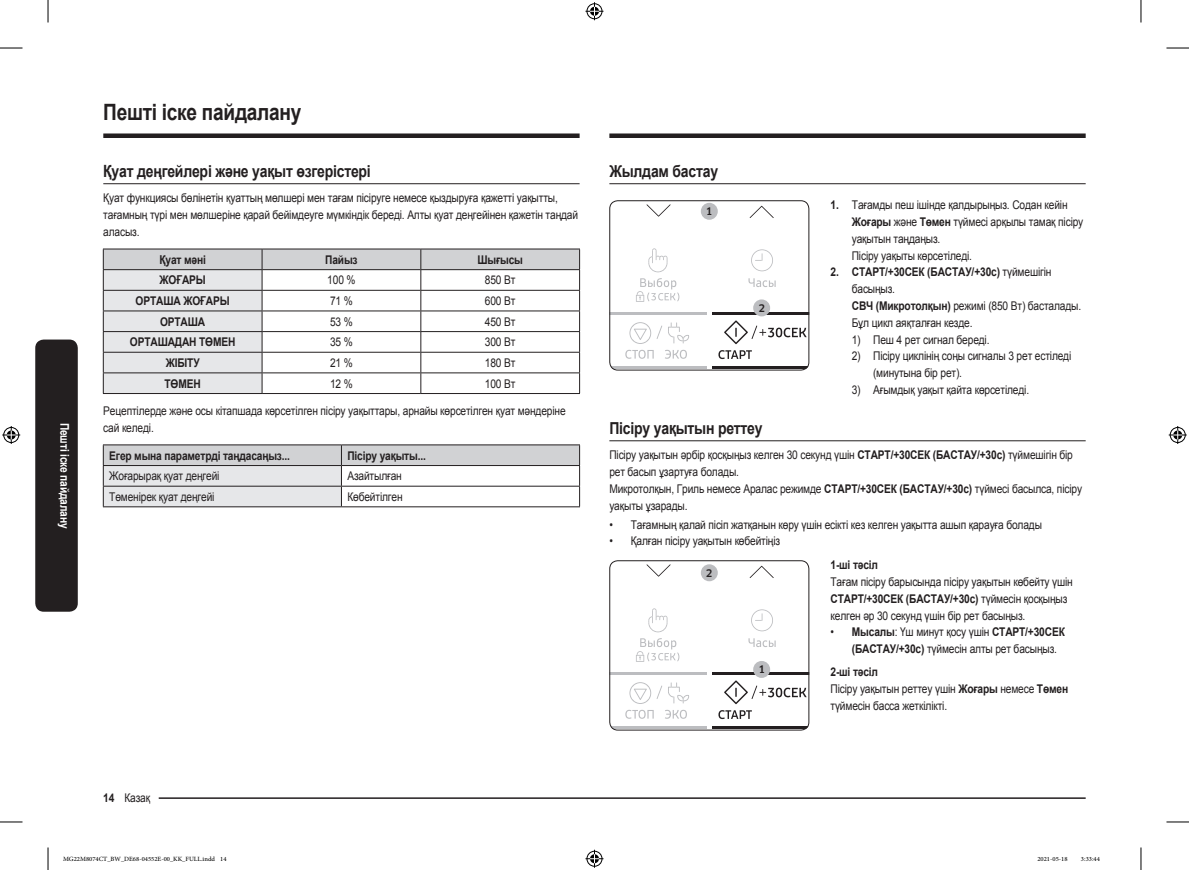
<style>
.page{position:relative;width:1189px;height:870px;background:#fff}
.page>*{position:absolute;margin:0;border:0;box-sizing:border-box;transform-origin:0 0}
.t1{font:700 22.5px "Arial";letter-spacing:-.015em;color:#231f20;scale:.85 1}
.t2{font:700 16.5px "Arial";letter-spacing:-.015em;color:#231f20;scale:.85 1}
.P_Underlist{font:12px/16.8px "Arial";letter-spacing:-.015em;color:#231f20;scale:.85 1}
.P_Center{font:700 12px/16.8px "Arial";letter-spacing:-.015em;color:#231f20;scale:.85 1}
.P_Center-2{font:12px "Arial";letter-spacing:-.015em;color:#231f20;scale:.85 1}
.Sidebar{font:700 12px "Arial";letter-spacing:-.015em;color:#fff;scale:.85 1}
.P_Split{font:700 12px "Arial";letter-spacing:-.015em;color:#231f20;scale:.85 1}
.t3{font:500 10.35px "Samsung Clan Pro";color:#231f20}
.t4{font:9px "Adobe Arabic";color:#000}
.s1{font-weight:700}
.s2{font-weight:400}
</style>
<div class="page">
<div style="left:103px;top:133px;width:477px;height:5px;background:#231f20"></div>
<div style="left:609px;top:133px;width:476px;height:5px;background:#231f20"></div>
<hr style="left:140px;top:797px;width:945px;height:2px;background:#231f20">
<div style="left:120px;top:791px;width:39px;height:15px;background:#fff"></div>
<div style="left:35px;top:340px;width:43px;height:272px;background:#231f20;border-radius:9px"></div>
<hr style="left:103px;top:183px;width:477px;height:1px;background:#231f20">
<svg style="left:103px;top:249px;width:477px;height:144px"></svg>
<hr style="left:103px;top:393px;width:159px;height:1px;background:#231f20">
<hr style="left:262px;top:393px;width:159px;height:1px;background:#231f20">
<hr style="left:421px;top:393px;width:159px;height:1px;background:#231f20">
<hr style="left:103px;top:444px;width:238px;height:1px;background:#231f20">
<hr style="left:341px;top:444px;width:239px;height:1px;background:#231f20">
<svg style="left:103px;top:445px;width:477px;height:61px"></svg>
<hr style="left:103px;top:506px;width:238px;height:1px;background:#231f20">
<hr style="left:341px;top:506px;width:239px;height:1px;background:#231f20">
<hr style="left:609px;top:183px;width:476px;height:1px;background:#231f20">
<hr style="left:609px;top:440px;width:476px;height:1px;background:#231f20">
<svg style="left:648px;top:248px;width:20px;height:24px"></svg>
<hr style="left:712px;top:312px;width:97px;height:3px;background:#231f20">
<svg style="left:625px;top:350px;width:29px;height:9px"></svg>
<svg style="left:665px;top:350px;width:22px;height:9px"></svg>
<svg style="left:629px;top:322px;width:33px;height:22px"></svg>
<svg style="left:668px;top:322px;width:21px;height:21px"></svg>
<hr style="left:609px;top:312px;width:98px;height:3px;background:#bcbdc0">
<hr style="left:609px;top:367px;width:98px;height:2px;background:#bcbdc0">
<hr style="left:712px;top:367px;width:97px;height:2px;background:#231f20">
<svg style="left:748px;top:278px;width:28px;height:9px"></svg>
<svg style="left:751px;top:249px;width:22px;height:22px"></svg>
<svg style="left:718px;top:350px;width:34px;height:9px"></svg>
<svg style="left:724px;top:320px;width:83px;height:24px"></svg>
<svg style="left:646px;top:204px;width:24px;height:13px"></svg>
<svg style="left:750px;top:206px;width:24px;height:12px"></svg>
<svg style="left:636px;top:278px;width:43px;height:24px"></svg>
<div style="left:753px;top:299px;width:17px;height:17px;background:#bcbdc0;border-radius:50%"></div>
<div style="left:701px;top:203px;width:17px;height:17px;background:#bcbdc0;border-radius:50%"></div>
<div style="left:609px;top:200px;width:200px;height:170px;border:1px solid #231f20;border-radius:8px"></div>
<svg style="left:648px;top:608px;width:20px;height:24px"></svg>
<hr style="left:712px;top:672px;width:97px;height:2px;background:#231f20">
<svg style="left:625px;top:710px;width:29px;height:9px"></svg>
<svg style="left:665px;top:710px;width:22px;height:9px"></svg>
<svg style="left:629px;top:682px;width:33px;height:22px"></svg>
<svg style="left:668px;top:682px;width:21px;height:21px"></svg>
<hr style="left:609px;top:672px;width:98px;height:2px;background:#bcbdc0">
<hr style="left:609px;top:727px;width:98px;height:2px;background:#bcbdc0">
<hr style="left:712px;top:727px;width:97px;height:2px;background:#231f20">
<svg style="left:748px;top:638px;width:28px;height:9px"></svg>
<svg style="left:751px;top:609px;width:22px;height:22px"></svg>
<svg style="left:718px;top:710px;width:34px;height:9px"></svg>
<svg style="left:724px;top:680px;width:83px;height:24px"></svg>
<svg style="left:646px;top:564px;width:24px;height:13px"></svg>
<svg style="left:750px;top:566px;width:24px;height:12px"></svg>
<svg style="left:636px;top:638px;width:43px;height:24px"></svg>
<div style="left:701px;top:564px;width:17px;height:17px;background:#bcbdc0;border-radius:50%"></div>
<div style="left:753px;top:661px;width:17px;height:17px;background:#bcbdc0;border-radius:50%"></div>
<div style="left:609px;top:560px;width:200px;height:170px;border:1px solid #231f20;border-radius:8px"></div>
<svg style="left:0;top:48px;width:22px;height:1px"></svg>
<svg style="left:1166px;top:48px;width:23px;height:1px"></svg>
<svg style="left:0;top:822px;width:22px;height:1px"></svg>
<svg style="left:1166px;top:822px;width:23px;height:1px"></svg>
<svg style="left:48px;top:0;width:1px;height:22px"></svg>
<svg style="left:48px;top:847px;width:1px;height:23px"></svg>
<svg style="left:1141px;top:0;width:1px;height:22px"></svg>
<svg style="left:1141px;top:847px;width:1px;height:23px"></svg>
<svg style="left:585px;top:2px;width:18px;height:18px"></svg>
<svg style="left:585px;top:850px;width:18px;height:18px"></svg>
<svg style="left:2px;top:426px;width:18px;height:18px"></svg>
<svg style="left:1169px;top:426px;width:18px;height:18px"></svg>
<p class="Sidebar" style="left:73px;top:423px;width:126px;rotate:90deg">Пешті іске пайдалану</p>
<h1 class="t1" style="left:103px;top:97px;width:234px">Пешті іске пайдалану</h1>
<h2 class="t2" style="left:103px;top:160px;width:316px">Қуат деңгейлері және уақыт өзгерістері</h2>
<p class="P_Underlist" style="left:103px;top:190px;width:560px">Қуат функциясы бөлінетін қуаттың мөлшері мен тағам пісіруге немесе қыздыруға қажетті уақытты, тағамның түрі мен мөлшеріне қарай бейімдеуге мүмкіндік береді. Алты қуат деңгейінен қажетін таңдай аласыз.</p>
<p class="P_Center" style="left:159px;top:251px;width:56px">Қуат мәні</p>
<p class="P_Center" style="left:325px;top:251px;width:40px">Пайыз</p>
<p class="P_Center" style="left:477px;top:251px;width:55px">Шығысы</p>
<p class="P_Center" style="left:159px;top:272px;width:56px">ЖОҒАРЫ</p>
<p class="P_Center-2" style="left:327px;top:272px;width:35px">100 %</p>
<p class="P_Center-2" style="left:485px;top:272px;width:37px">850 Вт</p>
<p class="P_Center" style="left:136px;top:293px;width:112px">ОРТАША ЖОҒАРЫ</p>
<p class="P_Center-2" style="left:330px;top:293px;width:28px">71 %</p>
<p class="P_Center-2" style="left:485px;top:293px;width:37px">600 Вт</p>
<p class="P_Center" style="left:160px;top:313px;width:55px">ОРТАША</p>
<p class="P_Center-2" style="left:330px;top:314px;width:28px">53 %</p>
<p class="P_Center-2" style="left:485px;top:314px;width:37px">450 Вт</p>
<p class="P_Center" style="left:130px;top:334px;width:126px">ОРТАШАДАН ТӨМЕН</p>
<p class="P_Center-2" style="left:330px;top:334px;width:28px">35 %</p>
<p class="P_Center-2" style="left:485px;top:334px;width:37px">300 Вт</p>
<p class="P_Center" style="left:166px;top:355px;width:42px">ЖІБІТУ</p>
<p class="P_Center-2" style="left:330px;top:355px;width:28px">21 %</p>
<p class="P_Center-2" style="left:485px;top:355px;width:37px">180 Вт</p>
<p class="P_Center" style="left:165px;top:375px;width:44px">ТӨМЕН</p>
<p class="P_Center-2" style="left:330px;top:375px;width:28px">12 %</p>
<p class="P_Center-2" style="left:485px;top:375px;width:37px">100 Вт</p>
<p class="P_Underlist" style="left:103px;top:402px;width:545px">Рецептілерде және осы кітапшада көрсетілген пісіру уақыттары, арнайы көрсетілген қуат мәндеріне сай келеді.</p>
<p class="P_Center" style="left:109px;top:447px;width:214px">Егер мына параметрді таңдасаңыз...</p>
<p class="P_Center" style="left:347px;top:447px;width:94px">Пісіру уақыты...</p>
<p class="P_Underlist" style="left:109px;top:468px;width:131px">Жоғарырақ қуат деңгейі</p>
<p class="P_Underlist" style="left:347px;top:468px;width:66px">Азайтылған</p>
<p class="P_Underlist" style="left:109px;top:488px;width:125px">Төменірек қуат деңгейі</p>
<p class="P_Underlist" style="left:347px;top:488px;width:66px">Көбейтілген</p>
<h2 class="t2" style="left:609px;top:160px;width:129px">Жылдам бастау</h2>
<p class="t3" style="left:706px;top:205px;width:8px">1</p>
<p class="P_Underlist" style="left:852px;top:197px;width:274px;text-indent:-21px"><span class="s1">1.</span> Тағамды пеш ішінде қалдырыңыз. Содан кейін<br><span class="s1">Жоғары</span> және <span class="s1">Төмен</span> түймесі арқылы тамақ пісіру уақытын таңдаңыз.</p>
<p class="P_Underlist" style="left:852px;top:247px;width:143px">Пісіру уақыты көрсетіледі.</p>
<p class="P_Center" style="left:852px;top:264px;width:236px;text-indent:-21px">2. СТАРТ/+30СЕК (БАСТАУ/+30с) <span class="s2">түймешігін басыңыз.</span></p>
<p class="P_Underlist" style="left:852px;top:297px;width:271px"><span class="s1">СВЧ (Микротолқын)</span> режимі (850 Вт) басталады.<br>Бұл цикл аяқталған кезде.</p>
<p class="P_Underlist" style="left:852px;top:331px;width:164px">1) Пеш 4 рет сигнал береді.</p>
<p class="P_Underlist" style="left:873px;top:348px;width:235px;text-indent:-21px">2) Пісіру циклінің соңы сигналы 3 рет естіледі (минутына бір рет).</p>
<p class="P_Underlist" style="left:852px;top:381px;width:210px">3) Ағымдық уақыт қайта көрсетіледі.</p>
<h2 class="t2" style="left:609px;top:417px;width:182px">Пісіру уақытын реттеу</h2>
<p class="P_Underlist" style="left:609px;top:447px;width:547px">Пісіру уақытын әрбір қосқыңыз келген 30 секунд үшін <span class="s1">СТАРТ/+30СЕК (БАСТАУ/+30с)</span> түймешігін бір рет басып ұзартуға болады.</p>
<p class="P_Underlist" style="left:609px;top:480px;width:558px">Микротолқын, Гриль немесе Аралас режимде <span class="s1">СТАРТ/+30СЕК (БАСТАУ/+30с)</span> түймесі басылса, пісіру уақыты ұзарады.</p>
<p class="P_Underlist" style="left:609px;top:516px;width:510px">• Тағамның қалай пісіп жатқанын көру үшін есікті кез келген уақытта ашып қарауға болады</p>
<p class="P_Underlist" style="left:609px;top:533px;width:202px">• Қалған пісіру уақытын көбейтіңіз</p>
<p class="t3" style="left:706px;top:567px;width:8px">2</p>
<p class="t3" style="left:758px;top:302px;width:8px">2</p>
<p class="P_Center" style="left:830px;top:557px;width:57px">1-ші тәсіл</p>
<p class="P_Underlist" style="left:830px;top:573px;width:287px">Тағам пісіру барысында пісіру уақытын көбейту үшін<br><span class="s1">СТАРТ/+30СЕК (БАСТАУ/+30с)</span> түймесін қосқыңыз келген әр 30 секунд үшін бір рет басыңыз.</p>
<p class="P_Underlist" style="left:852px;top:624px;width:252px;text-indent:-21px">• <span class="s1">Мысалы</span>: Үш минут қосу үшін <span class="s1">СТАРТ/+30СЕК (БАСТАУ/+30с)</span> түймесін алты рет басыңыз.</p>
<p class="P_Split" style="left:830px;top:664px;width:57px">2-ші тәсіл</p>
<p class="P_Underlist" style="left:830px;top:681px;width:281px">Пісіру уақытын реттеу үшін <span class="s1">Жоғары</span> немесе <span class="s1">Төмен </span>түймесін басса жеткілікті.</p>
<p class="t3" style="left:758px;top:664px;width:8px">1</p>
<p class="P_Underlist" style="left:103px;top:789px;width:57px"><span class="s1">14</span> Казақ</p>
<p class="t4" style="left:63px;top:853px;width:165px">MG22M8074CT_BW_DE68-04552E-00_KK_FULL.indd 14</p>
<p class="t4" style="left:1037px;top:853px;width:32px">2021-05-18</p>
<p class="t4" style="left:1081px;top:853px;width:20px">3:33:44</p>
</div>
